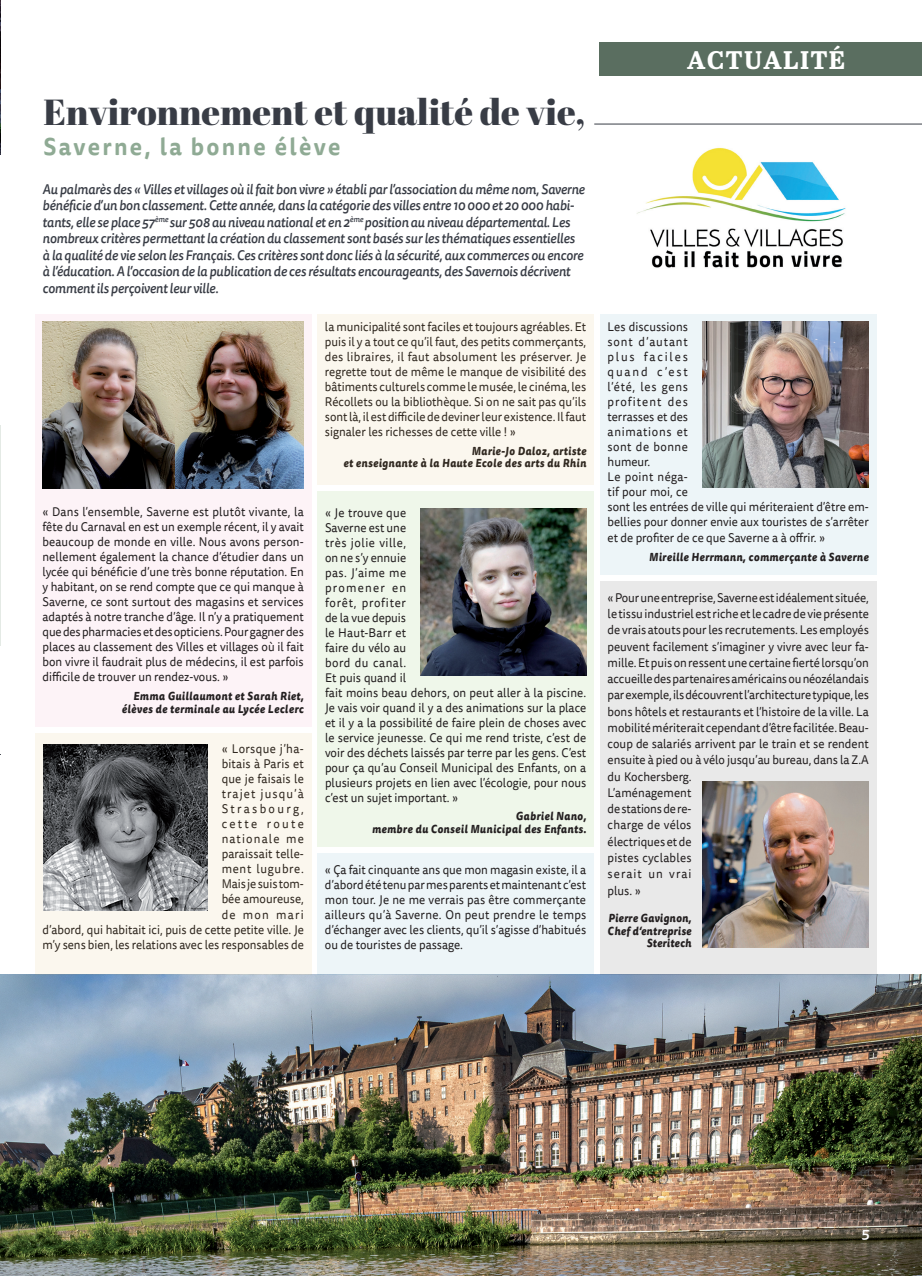
<style>
.page{position:relative;width:922px;height:1276px;background:#fff}
.page>*{position:absolute;margin:0;border:0;box-sizing:border-box;transform-origin:0 0}
.t1{font:36.25px "Abril Fatface";color:#383c45}
.t2{font:700 25.38px "Abril Text";letter-spacing:.05em;color:#fff}
.t3{font:700 23.75px "Tisa Sans Pro";letter-spacing:.1em;color:#8faa94;scale:.95 1}
.t4{font:500 15px "Tisa Sans Pro";color:#fff}
.t5{font:italic 500 13.75px/16.5px "Tisa Sans Pro";letter-spacing:-.01em;color:#383c45;scale:.95 1}
.t6{font:12.5px/15px "Tisa Sans Pro";color:#231f20;text-align:justify;scale:.93 1}
.t7{font:italic 800 11.25px/12.5px "Tisa Sans Pro";letter-spacing:.04em;color:#231f20;text-align:right;scale:.93 1}
.s1{font-family:"Klavika";font-weight:300;color:#939598}
</style>
<div class="page">
<hr style="left:594px;top:124px;width:327px;height:1px;background:#383c45">
<img style="left:637px;top:147px;width:209px;height:121px">
<img style="left:0;top:975px;width:921px;height:301px">
<div style="left:35px;top:314px;width:276px;height:413px;background:#fdf3f7"></div>
<div style="left:599px;top:43px;width:322px;height:33px;background:#5a6e60"></div>
<img style="left:0;top:0;width:1px;height:154px">
<hr style="left:0;top:425px;width:1px;height:221px;background:#8faa94">
<div style="left:317px;top:314px;width:276px;height:171px;background:#fbf7ee"></div>
<div style="left:35px;top:733px;width:276px;height:242px;background:#fbf7ee"></div>
<div style="left:600px;top:581px;width:276px;height:394px;background:#e9e9e9"></div>
<div style="left:600px;top:314px;width:276px;height:261px;background:#edf5f8"></div>
<div style="left:317px;top:853px;width:276px;height:122px;background:#edf5f8"></div>
<div style="left:317px;top:491px;width:276px;height:355px;background:#eff7ea"></div>
<img style="left:42px;top:322px;width:262px;height:166px">
<img style="left:43px;top:744px;width:164px;height:167px">
<img style="left:420px;top:508px;width:167px;height:167px">
<img style="left:702px;top:781px;width:166px;height:167px">
<img style="left:702px;top:321px;width:166px;height:167px">
<h1 class="t1" style="left:43px;top:86px;width:543px">Environnement et qualité de vie,</h1>
<h3 class="t3" style="left:43px;top:129px;width:314px">Saverne, la bonne élève</h3>
<p class="t5" style="left:43px;top:181px;width:572px">Au palmarès des « Villes et villages où il fait bon vivre » établi par l’association du même nom, Saverne bénéficie d’un bon classement. Cette année, dans la catégorie des villes entre 10 000 et 20 000 habi&shy;tants, elle se place 57<sup>ème</sup> sur 508 au niveau national et en 2<sup>ème</sup> position au niveau départemental. Les nombreux critères permettant la création du classement sont basés sur les thématiques essentielles à la qualité de vie selon les Français. Ces critères sont donc liés à la sécurité, aux commerces ou encore à l’éducation. A l’occasion de la publication de ces résultats encourageants, des Savernois décrivent comment ils perçoivent leur ville.</p>
<p class="t6" style="left:42px;top:504px;width:282px">« Dans l’ensemble, Saverne est plutôt vivante, la fête du Carnaval en est un exemple récent, il y avait beaucoup de monde en ville. Nous avons person&shy;nellement également la chance d’étudier dans un lycée qui bénéficie d’une très bonne réputation. En y habitant, on se rend compte que ce qui manque à Saverne, ce sont surtout des magasins et services adaptés à notre tranche d’âge. Il n’y a pratiquement que des pharmacies et des opticiens. Pour gagner des places au classement des Villes et villages où il fait bon vivre il faudrait plus de médecins, il est parfois difficile de trouver un rendez-vous. »</p>
<p class="t7" style="left:122px;top:689px;width:197px;line-height:13.5px">Emma Guillaumont et Sarah Riet, élèves de terminale au Lycée Leclerc</p>
<p class="t6" style="left:42px;top:742px;width:282px;text-align:right">« Lorsque j’ha-<br>bitais à Paris et<br>que je faisais le<br>trajet jusqu’à<br>Strasbourg,<br>cette route<br>nationale me<br>paraissait telle-<br>ment lugubre.<br>Mais je suis tom-<br>bée amoureuse,<br>de mon mari<br>d’abord, qui habitait ici, puis de cette petite ville. Je m’y sens bien, les relations avec les responsables de</p>
<p class="t6" style="left:325px;top:319px;width:282px">la municipalité sont faciles et toujours agréables. Et puis il y a tout ce qu’il faut, des petits commerçants, des libraires, il faut absolument les préserver. Je regrette tout de même le manque de visibilité des bâtiments culturels comme le musée, le cinéma, les Récollets ou la bibliothèque. Si on ne sait pas qu’ils sont là, il est difficile de deviner leur existence. Il faut signaler les richesses de cette ville ! »</p>
<p class="t7" style="left:343px;top:444px;width:262px">Marie-Jo Daloz, artiste<br>et enseignante à la Haute Ecole des arts du Rhin</p>
<p class="t6" style="left:325px;top:505px;width:282px;text-align:left">« Je trouve que<br>Saverne est une<br>très jolie ville,<br>on ne s’y ennuie<br>pas. J’aime me<br>promener en<br>forêt, profiter<br>de la vue depuis<br>le Haut-Barr et<br>faire du vélo au<br>bord du canal.<br>Et puis quand il<br>fait moins beau dehors, on peut aller à la piscine.<br>Je vais voir quand il y a des animations sur la place et il y a la possibilité de faire plein de choses avec le service jeunesse. Ce qui me rend triste, c’est de voir des déchets laissés par terre par les gens. C’est pour ça qu’au Conseil Municipal des Enfants, on a plusieurs projets en lien avec l’écologie, pour nous c’est un sujet important. »</p>
<p class="t7" style="left:372px;top:810px;width:232px">Gabriel Nano,<br>membre du Conseil Municipal des Enfants.</p>
<p class="t6" style="left:325px;top:862px;width:282px">« Ça fait cinquante ans que mon magasin existe, il a d’abord été tenu par mes parents et maintenant c’est mon tour. Je ne me verrais pas être commerçante ailleurs qu’à Saverne. On peut prendre le temps d’échanger avec les clients, qu’il s’agisse d’habitués ou de touristes de passage.</p>
<h2 class="t2" style="left:687px;top:42px;width:160px">ACTUALITÉ</h2>
<p class="t6" style="left:607px;top:319px;width:282px;text-align:left">Les discussions<br>sont d’autant<br>plus faciles<br>quand c’est<br>l’été, les gens<br>profitent des<br>terrasses et des<br>animations et<br>sont de bonne<br>humeur.<br>Le point néga-<br>tif pour moi, ce<br>sont les entrées de ville qui mériteraient d’être em&shy;bellies pour donner envie aux touristes de s’arrêter</p>
<p class="t6" style="left:607px;top:530px;width:235px">et de profiter de ce que Saverne a à offrir. »</p>
<p class="t7" style="left:649px;top:550px;width:237px">Mireille Herrmann, commerçante à Saverne</p>
<p class="t6" style="left:607px;top:590px;width:282px;line-height:16.2px;text-align:left">« Pour une entreprise, Saverne est idéalement située, le tissu industriel est riche et le cadre de vie présente de vrais atouts pour les recrutements. Les employés peuvent facilement s’imaginer y vivre avec leur fa&shy;mille. Et puis on ressent une certaine fierté lorsqu’on accueille des partenaires américains ou néozélandais par exemple, ils découvrent l’architecture typique, les bons hôtels et restaurants et l’histoire de la ville. La mobilité mériterait cependant d’être facilitée. Beau&shy;coup de salariés arrivent par le train et se rendent ensuite à pied ou à vélo jusqu’au bureau, dans la Z.A du Kochersberg.<br>L’aménagement<br>de stations de re-<br>charge de vélos<br>électriques et de<br>pistes cyclables<br>serait un vrai<br>plus. »</p>
<p class="t7" style="left:607px;top:911px;width:92px">Pierre Gavignon,<br>Chef d‘entreprise<br>Steritech</p>
<p class="t4" style="left:861px;top:1222px;width:10px">5<span class="s1">5</span></p>
</div>
